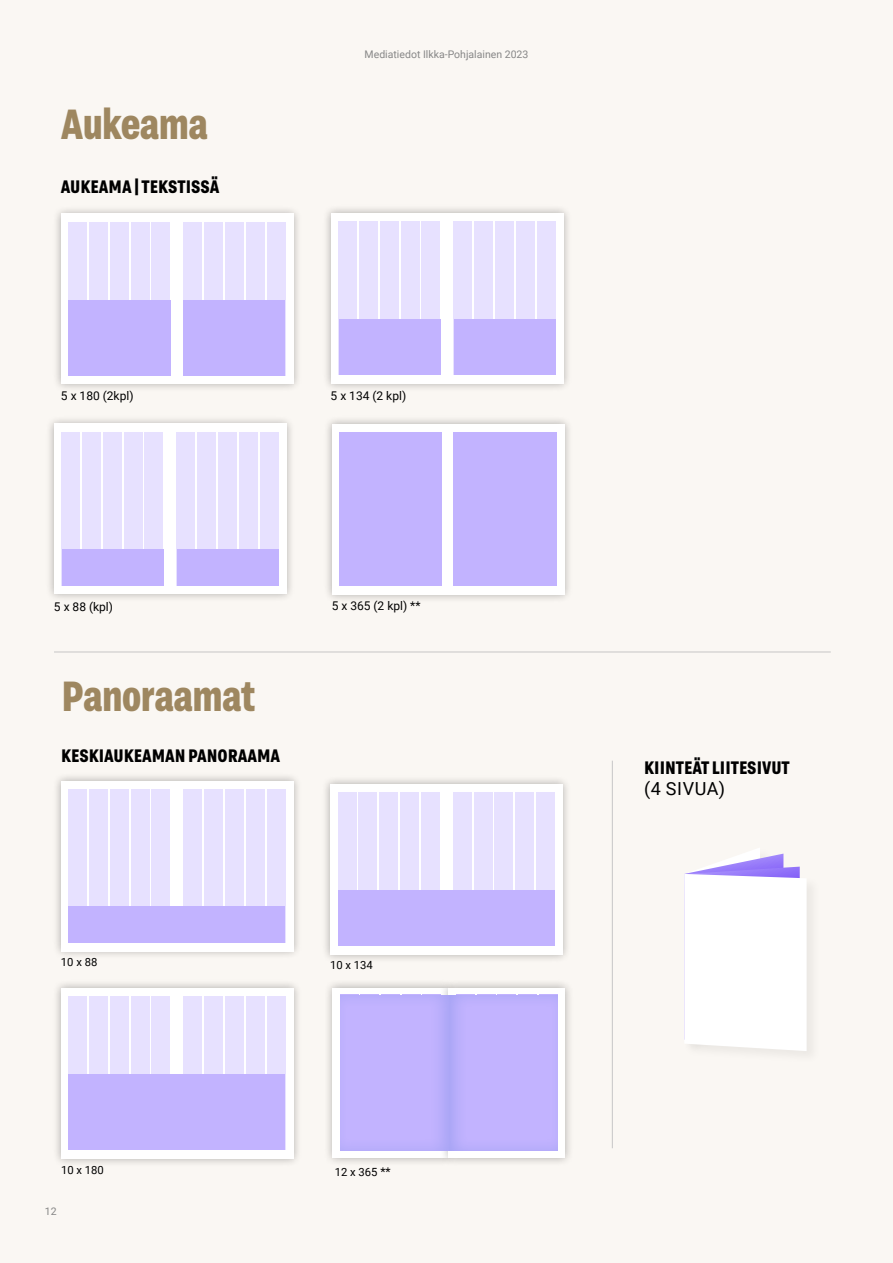
<style>
.page{position:relative;width:893px;height:1263px;background:#faf7f3}
.page>*{position:absolute;margin:0;border:0;box-sizing:border-box;transform-origin:0 0}
.t1{font:700 42px "Grtsk Zetta";color:#9e8760}
.t2{font:700 18px "Grtsk Zetta";color:#000}
.t3{font:18px "Roboto";letter-spacing:.035em;color:#000}
.t4{font:12px "Roboto";color:#000}
.t5{font:11.25px "Roboto";color:#000}
.t6{font:10.5px "Roboto";color:#878787}
.s1{font-size:12px}
</style>
<div class="page">
<div style="left:323px;top:415px;width:250px;height:188px;background:#000;opacity:.3"></div>
<div style="left:332px;top:424px;width:232px;height:170px;background:#fff"></div>
<div style="left:339px;top:432px;width:103px;height:154px;background:#c2b3ff"></div>
<div style="left:454px;top:432px;width:102px;height:154px;background:#c2b3ff"></div>
<div style="left:52px;top:205px;width:250px;height:187px;background:#000;opacity:.3"></div>
<div style="left:61px;top:214px;width:232px;height:170px;background:#fff"></div>
<div style="left:184px;top:222px;width:18px;height:153px;background:#e7e1ff"></div>
<div style="left:204px;top:222px;width:19px;height:153px;background:#e7e1ff"></div>
<div style="left:225px;top:222px;width:19px;height:153px;background:#e7e1ff"></div>
<div style="left:246px;top:222px;width:18px;height:153px;background:#e7e1ff"></div>
<div style="left:267px;top:222px;width:18px;height:153px;background:#e7e1ff"></div>
<div style="left:68px;top:222px;width:19px;height:153px;background:#e7e1ff"></div>
<div style="left:89px;top:222px;width:19px;height:153px;background:#e7e1ff"></div>
<div style="left:110px;top:222px;width:18px;height:153px;background:#e7e1ff"></div>
<div style="left:131px;top:222px;width:18px;height:153px;background:#e7e1ff"></div>
<div style="left:152px;top:222px;width:18px;height:153px;background:#e7e1ff"></div>
<div style="left:68px;top:300px;width:103px;height:76px;background:#c2b3ff"></div>
<div style="left:184px;top:300px;width:101px;height:76px;background:#c2b3ff"></div>
<div style="left:322px;top:204px;width:250px;height:188px;background:#000;opacity:.3"></div>
<div style="left:331px;top:213px;width:232px;height:170px;background:#fff"></div>
<div style="left:454px;top:221px;width:18px;height:154px;background:#e7e1ff"></div>
<div style="left:474px;top:221px;width:19px;height:154px;background:#e7e1ff"></div>
<div style="left:495px;top:221px;width:19px;height:154px;background:#e7e1ff"></div>
<div style="left:516px;top:221px;width:18px;height:154px;background:#e7e1ff"></div>
<div style="left:537px;top:221px;width:18px;height:154px;background:#e7e1ff"></div>
<div style="left:338px;top:221px;width:19px;height:154px;background:#e7e1ff"></div>
<div style="left:359px;top:221px;width:19px;height:154px;background:#e7e1ff"></div>
<div style="left:380px;top:221px;width:18px;height:154px;background:#e7e1ff"></div>
<div style="left:401px;top:221px;width:18px;height:154px;background:#e7e1ff"></div>
<div style="left:422px;top:221px;width:18px;height:154px;background:#e7e1ff"></div>
<div style="left:339px;top:319px;width:101px;height:56px;background:#c2b3ff"></div>
<div style="left:45px;top:415px;width:250px;height:187px;background:#000;opacity:.3"></div>
<div style="left:54px;top:424px;width:232px;height:170px;background:#fff"></div>
<div style="left:177px;top:432px;width:18px;height:154px;background:#e7e1ff"></div>
<div style="left:197px;top:432px;width:19px;height:154px;background:#e7e1ff"></div>
<div style="left:218px;top:432px;width:19px;height:154px;background:#e7e1ff"></div>
<div style="left:239px;top:432px;width:18px;height:154px;background:#e7e1ff"></div>
<div style="left:260px;top:432px;width:18px;height:154px;background:#e7e1ff"></div>
<div style="left:61px;top:432px;width:19px;height:154px;background:#e7e1ff"></div>
<div style="left:82px;top:432px;width:19px;height:154px;background:#e7e1ff"></div>
<div style="left:103px;top:432px;width:18px;height:154px;background:#e7e1ff"></div>
<div style="left:124px;top:432px;width:18px;height:154px;background:#e7e1ff"></div>
<div style="left:145px;top:432px;width:18px;height:154px;background:#e7e1ff"></div>
<div style="left:62px;top:549px;width:101px;height:36px;background:#c2b3ff"></div>
<div style="left:177px;top:549px;width:102px;height:36px;background:#c2b3ff"></div>
<div style="left:454px;top:319px;width:102px;height:56px;background:#c2b3ff"></div>
<div style="left:322px;top:775px;width:250px;height:188px;background:#000;opacity:.3"></div>
<div style="left:330px;top:784px;width:233px;height:170px;background:#fff"></div>
<div style="left:338px;top:792px;width:18px;height:154px;background:#e7e1ff"></div>
<div style="left:359px;top:792px;width:18px;height:154px;background:#e7e1ff"></div>
<div style="left:379px;top:792px;width:19px;height:154px;background:#e7e1ff"></div>
<div style="left:400px;top:792px;width:19px;height:154px;background:#e7e1ff"></div>
<div style="left:421px;top:792px;width:18px;height:154px;background:#e7e1ff"></div>
<div style="left:453px;top:792px;width:18px;height:154px;background:#e7e1ff"></div>
<div style="left:474px;top:792px;width:18px;height:154px;background:#e7e1ff"></div>
<div style="left:495px;top:792px;width:18px;height:154px;background:#e7e1ff"></div>
<div style="left:516px;top:792px;width:18px;height:154px;background:#e7e1ff"></div>
<div style="left:536px;top:792px;width:19px;height:154px;background:#e7e1ff"></div>
<div style="left:338px;top:890px;width:217px;height:56px;background:#c2b3ff"></div>
<div style="left:52px;top:772px;width:250px;height:187px;background:#000;opacity:.3"></div>
<div style="left:61px;top:781px;width:232px;height:170px;background:#fff"></div>
<div style="left:68px;top:789px;width:19px;height:154px;background:#e7e1ff"></div>
<div style="left:89px;top:789px;width:19px;height:154px;background:#e7e1ff"></div>
<div style="left:110px;top:789px;width:18px;height:154px;background:#e7e1ff"></div>
<div style="left:131px;top:789px;width:18px;height:154px;background:#e7e1ff"></div>
<div style="left:152px;top:789px;width:18px;height:154px;background:#e7e1ff"></div>
<div style="left:184px;top:789px;width:18px;height:154px;background:#e7e1ff"></div>
<div style="left:204px;top:789px;width:19px;height:154px;background:#e7e1ff"></div>
<div style="left:225px;top:789px;width:19px;height:154px;background:#e7e1ff"></div>
<div style="left:246px;top:789px;width:18px;height:154px;background:#e7e1ff"></div>
<div style="left:267px;top:789px;width:18px;height:154px;background:#e7e1ff"></div>
<div style="left:68px;top:906px;width:217px;height:37px;background:#c2b3ff"></div>
<div style="left:52px;top:979px;width:250px;height:188px;background:#000;opacity:.3"></div>
<div style="left:61px;top:988px;width:232px;height:170px;background:#fff"></div>
<div style="left:68px;top:996px;width:19px;height:154px;background:#e7e1ff"></div>
<div style="left:89px;top:996px;width:19px;height:154px;background:#e7e1ff"></div>
<div style="left:110px;top:996px;width:18px;height:154px;background:#e7e1ff"></div>
<div style="left:131px;top:996px;width:18px;height:154px;background:#e7e1ff"></div>
<div style="left:152px;top:996px;width:18px;height:154px;background:#e7e1ff"></div>
<div style="left:184px;top:996px;width:18px;height:154px;background:#e7e1ff"></div>
<div style="left:205px;top:996px;width:18px;height:154px;background:#e7e1ff"></div>
<div style="left:225px;top:996px;width:19px;height:154px;background:#e7e1ff"></div>
<div style="left:246px;top:996px;width:19px;height:154px;background:#e7e1ff"></div>
<div style="left:267px;top:996px;width:18px;height:154px;background:#e7e1ff"></div>
<div style="left:68px;top:1074px;width:217px;height:76px;background:#c2b3ff"></div>
<div style="left:682px;top:872px;width:139px;height:193px;background:#f7f4f0"></div>
<svg style="left:684px;top:847px;width:123px;height:204px"></svg>
<hr style="left:54px;top:652px;width:777px;height:1px;background:#c6c6c6">
<hr style="left:612px;top:761px;width:1px;height:387px;background:#c6c6c6">
<div style="left:323px;top:979px;width:135px;height:187px;background:#000;opacity:.3"></div>
<div style="left:332px;top:988px;width:116px;height:169px;background:#fff"></div>
<div style="left:440px;top:979px;width:134px;height:187px;background:#000;opacity:.3"></div>
<div style="left:449px;top:988px;width:116px;height:169px;background:#fff"></div>
<div style="left:448px;top:992px;width:111px;height:159px;background:#0069b4;opacity:.16"></div>
<div style="left:337px;top:993px;width:113px;height:159px;background:#0069b4;opacity:.14"></div>
<h1 class="t1" style="left:61px;top:98px;width:148px">Aukeama</h1>
<p class="t2" style="left:61px;top:175px;width:160px">AUKEAMA | TEKSTISSÄ</p>
<p class="t6" style="left:365px;top:47px;width:165px">Mediatiedot Ilkka-Pohjalainen 2023</p>
<p class="t4" style="left:61px;top:387px;width:74px">5 x 180 (2kpl)</p>
<p class="t4" style="left:331px;top:387px;width:77px">5 x 134 (2 kpl)</p>
<p class="t4" style="left:54px;top:598px;width:61px">5 x 88 (kpl)</p>
<h1 class="t1" style="left:61px;top:670px;width:196px">Panoraamat</h1>
<p class="t2" style="left:61px;top:744px;width:221px">KESKIAUKEAMAN PANORAAMA</p>
<p class="t4" style="left:332px;top:597px;width:90px">5 x 365 (2 kpl) **</p>
<p class="t5" style="left:61px;top:954px;width:38px">10 x 88</p>
<p class="t5" style="left:330px;top:957px;width:44px">10 x 134</p>
<p class="t5" style="left:61px;top:1162px;width:44px">10 x 180</p>
<p class="t6" style="left:45px;top:1203px;width:13px">12</p>
<p class="t5" style="left:335px;top:1164px;width:57px">12 x 365 <span class="s1">**</span></p>
<p class="t2" style="left:644px;top:757px;width:147px">KIINTEÄT LIITESIVUT</p>
<p class="t3" style="left:644px;top:776px;width:82px">(4 SIVUA)</p>
</div>
